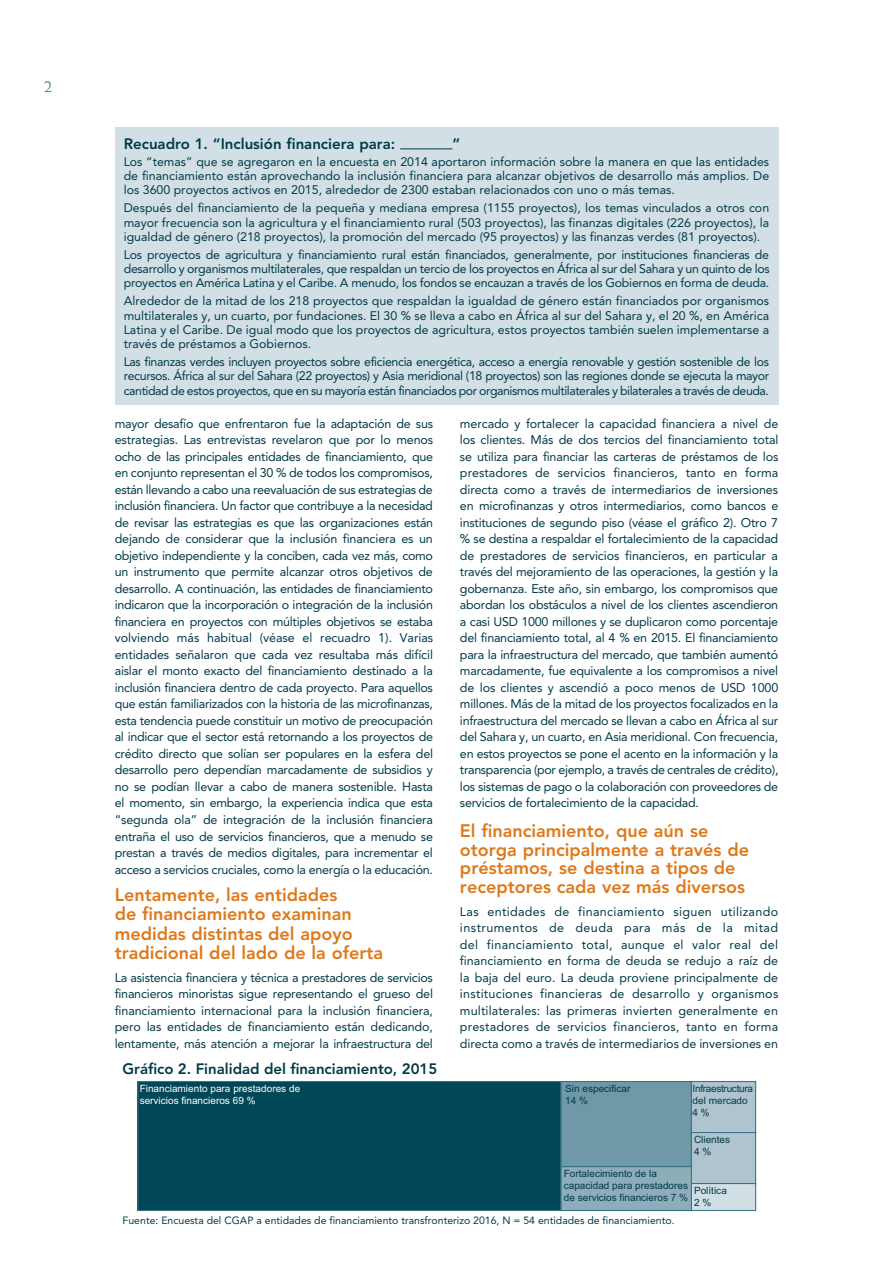
<style>
.page{position:relative;width:893px;height:1263px;background:#fff}
.page>*{position:absolute;margin:0;border:0;box-sizing:border-box;transform-origin:0 0}
.subhead_1{font:800 18px/19.5px "Avenir";color:#de791b}
.t1{font:18px "Weiss";color:#548594}
.table-fig_title{font:800 15px "Avenir";color:#003a49}
.Box_title{font:800 15px "Avenir";color:#003a49}
.body_text{font:12.6px/16.5px "Avenir";letter-spacing:-.02em;color:#003a49;text-align:justify}
.Box_text{font:12.3px/14.2px "Avenir";color:#003a49;text-align:justify}
.Note-source{font:10.5px "Avenir";color:#003a49}
.t2{font:10.05px/12px "Arial";color:#003a49}
.t3{font:10.05px/12px "Arial";color:#fff}
.t4{font:10.05px/12px "Arial";letter-spacing:-.03em;color:#003a49}
</style>
<div class="page">
<div style="left:115px;top:128px;width:663px;height:277px;background:#d2e0e6"></div>
<hr style="left:400px;top:149px;width:52px;height:1px;background:#003a49">
<div style="left:138px;top:1081px;width:423px;height:129px;background:#004757"></div>
<div style="left:137px;top:1081px;width:425px;height:130px;border:1px solid #377384"></div>
<div style="left:561px;top:1081px;width:130px;height:85px;background:#7099a7"></div>
<div style="left:560px;top:1081px;width:132px;height:86px;border:1px solid #377384"></div>
<div style="left:691px;top:1081px;width:65px;height:51px;background:#afc4ce"></div>
<div style="left:691px;top:1081px;width:65px;height:52px;border:1px solid #377384"></div>
<div style="left:691px;top:1132px;width:65px;height:51px;background:#afc4ce"></div>
<div style="left:691px;top:1132px;width:65px;height:52px;border:1px solid #377384"></div>
<div style="left:691px;top:1183px;width:65px;height:27px;background:#d2e0e6"></div>
<div style="left:691px;top:1183px;width:65px;height:28px;border:1px solid #377384"></div>
<div style="left:561px;top:1166px;width:130px;height:44px;background:#8eadba"></div>
<div style="left:560px;top:1166px;width:132px;height:45px;border:1px solid #377384"></div>
<p class="t1" style="left:44px;top:76px;width:10px">2</p>
<p class="Box_title" style="left:124px;top:135px;width:273px">Recuadro 1. “Inclusión financiera para:</p>
<p class="Box_title" style="left:452px;top:135px;width:9px">”</p>
<p class="Box_text" style="left:124px;top:154px;width:647px">Los “temas” que se agregaron en la encuesta en 2014 aportaron información sobre la manera en que las entidades de financiamiento están aprovechando la inclusión financiera para alcanzar objetivos de desarrollo más amplios. De los 3600 proyectos activos en 2015, alrededor de 2300 estaban relacionados con uno o más temas.</p>
<p class="Box_text" style="left:124px;top:201px;width:647px">Después del financiamiento de la pequeña y mediana empresa (1155 proyectos), los temas vinculados a otros con mayor frecuencia son la agricultura y el financiamiento rural (503 proyectos), las finanzas digitales (226 proyectos), la igualdad de género (218 proyectos), la promoción del mercado (95 proyectos) y las finanzas verdes (81 proyectos).</p>
<p class="Box_text" style="left:124px;top:247px;width:647px">Los proyectos de agricultura y financiamiento rural están financiados, generalmente, por instituciones financieras de desarrollo y organismos multilaterales, que respaldan un tercio de los proyectos en África al sur del Sahara y un quinto de los proyectos en América Latina y el Caribe. A menudo, los fondos se encauzan a través de los Gobiernos en forma de deuda.</p>
<p class="Box_text" style="left:124px;top:294px;width:647px">Alrededor de la mitad de los 218 proyectos que respaldan la igualdad de género están financiados por organismos multilaterales y, un cuarto, por fundaciones. El 30 % se lleva a cabo en África al sur del Sahara y, el 20 %, en América Latina y el Caribe. De igual modo que los proyectos de agricultura, estos proyectos también suelen implementarse a través de préstamos a Gobiernos.</p>
<p class="Box_text" style="left:124px;top:355px;width:647px">Las finanzas verdes incluyen proyectos sobre eficiencia energética, acceso a energía renovable y gestión sostenible de los recursos. África al sur del Sahara (22 proyectos) y Asia meridional (18 proyectos) son las regiones donde se ejecuta la mayor cantidad de estos proyectos, que en su mayoría están financiados por organismos multilaterales y bilaterales a través de deuda.</p>
<p class="body_text" style="left:115px;top:415px;width:320px">mayor desafío que enfrentaron fue la adaptación de sus estrategias. Las entrevistas revelaron que por lo menos ocho de las principales entidades de financiamiento, que en conjunto representan el 30 % de todos los compromisos, están llevando a cabo una reevaluación de sus estrategias de inclusión financiera. Un factor que contribuye a la necesidad de revisar las estrategias es que las organizaciones están dejando de considerar que la inclusión financiera es un objetivo independiente y la conciben, cada vez más, como un instrumento que permite alcanzar otros objetivos de desarrollo. A continuación, las entidades de financiamiento indicaron que la incorporación o integración de la inclusión financiera en proyectos con múltiples objetivos se estaba volviendo más habitual (véase el recuadro 1). Varias entidades señalaron que cada vez resultaba más difícil aislar el monto exacto del financiamiento destinado a la inclusión financiera dentro de cada proyecto. Para aquellos que están familiarizados con la historia de las microfinanzas, esta tendencia puede constituir un motivo de preocupación al indicar que el sector está retornando a los proyectos de crédito directo que solían ser populares en la esfera del desarrollo pero dependían marcadamente de subsidios y no se podían llevar a cabo de manera sostenible. Hasta el momento, sin embargo, la experiencia indica que esta “segunda ola” de integración de la inclusión financiera entraña el uso de servicios financieros, que a menudo se prestan a través de medios digitales, para incrementar el acceso a servicios cruciales, como la energía o la educación.</p>
<p class="subhead_1" style="left:115px;top:884px;width:270px">Lentamente, las entidades<br>de financiamiento examinan medidas distintas del apoyo tradicional del lado de la oferta</p>
<p class="body_text" style="left:115px;top:969px;width:320px">La asistencia financiera y técnica a prestadores de servicios financieros minoristas sigue representando el grueso del financiamiento internacional para la inclusión financiera, pero las entidades de financiamiento están dedicando, lentamente, más atención a mejorar la infraestructura del</p>
<p class="table-fig_title" style="left:123px;top:1059px;width:316px">Gráfico 2. Finalidad del financiamiento, 2015</p>
<p class="body_text" style="left:460px;top:415px;width:320px">mercado y fortalecer la capacidad financiera a nivel de los clientes. Más de dos tercios del financiamiento total se utiliza para financiar las carteras de préstamos de los prestadores de servicios financieros, tanto en forma directa como a través de intermediarios de inversiones en microfinanzas y otros intermediarios, como bancos e instituciones de segundo piso (véase el gráfico 2). Otro 7 % se destina a respaldar el fortalecimiento de la capacidad de prestadores de servicios financieros, en particular a través del mejoramiento de las operaciones, la gestión y la gobernanza. Este año, sin embargo, los compromisos que abordan los obstáculos a nivel de los clientes ascendieron a casi USD 1000 millones y se duplicaron como porcentaje del financiamiento total, al 4 % en 2015. El financiamiento para la infraestructura del mercado, que también aumentó marcadamente, fue equivalente a los compromisos a nivel de los clientes y ascendió a poco menos de USD 1000 millones. Más de la mitad de los proyectos focalizados en la infraestructura del mercado se llevan a cabo en África al sur del Sahara y, un cuarto, en Asia meridional. Con frecuencia, en estos proyectos se pone el acento en la información y la transparencia (por ejemplo, a través de centrales de crédito), los sistemas de pago o la colaboración con proveedores de servicios de fortalecimiento de la capacidad.</p>
<p class="subhead_1" style="left:460px;top:821px;width:291px;line-height:18.8px">El financiamiento, que aún se otorga principalmente a través de préstamos, se destina a tipos de receptores cada vez más diversos</p>
<p class="body_text" style="left:460px;top:903px;width:320px">Las entidades de financiamiento siguen utilizando instrumentos de deuda para más de la mitad del financiamiento total, aunque el valor real del financiamiento en forma de deuda se redujo a raíz de la baja del euro. La deuda proviene principalmente de instituciones financieras de desarrollo y organismos multilaterales: las primeras invierten generalmente en prestadores de servicios financieros, tanto en forma directa como a través de intermediarios de inversiones en</p>
<p class="t3" style="left:140px;top:1083px;width:162px">Financiamiento para prestadores de servicios financieros 69 %</p>
<p class="t2" style="left:565px;top:1083px;width:67px">Sin especificar<br>14 %</p>
<p class="t4" style="left:693px;top:1083px;width:62px">Infraestructura del mercado<br>4 %</p>
<p class="t2" style="left:694px;top:1133px;width:38px">Clientes<br>4 %</p>
<p class="t2" style="left:694px;top:1184px;width:34px">Política<br>2 %</p>
<p class="t2" style="left:564px;top:1167px;width:126px">Fortalecimiento de la capacidad para prestadores de servicios financieros 7 %</p>
<p class="Note-source" style="left:123px;top:1214px;width:553px">Fuente: Encuesta del CGAP a entidades de financiamiento transfronterizo 2016, N = 54 entidades de financiamiento.</p>
</div>
